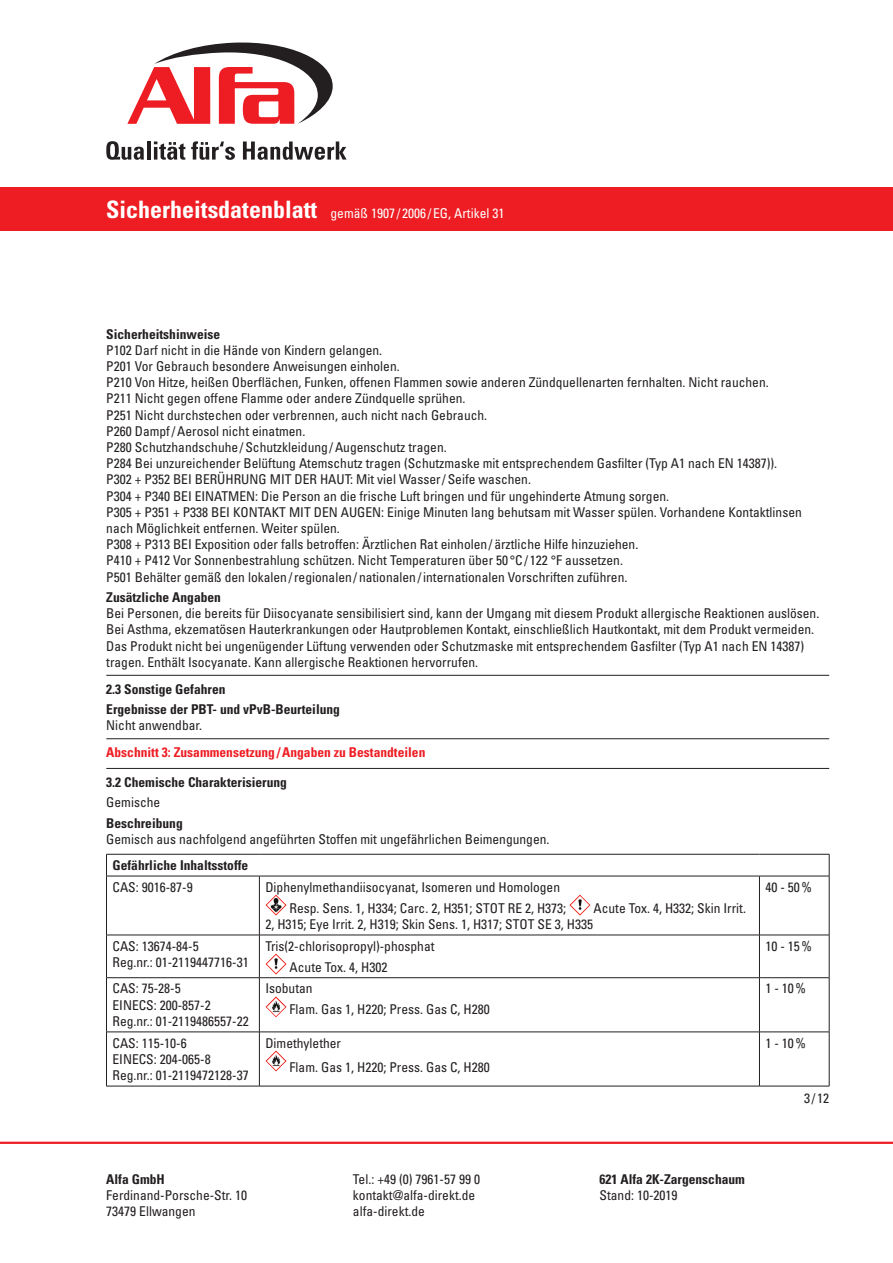
<style>
.page{position:relative;width:893px;height:1263px;background:#fff}
.page>*{position:absolute;margin:0;border:0;box-sizing:border-box;transform-origin:0 0}
.t1{font:condensed 13.5px/16.2px "Univers LT Std";color:#231f20}
.t2{font:700 condensed 13.5px/20.4px "Univers LT Std";color:#231f20}
.t3{font:700 condensed 13.5px "Univers LT Std";color:#ee1d23}
.t4{font:condensed 13.5px "Univers LT Std";color:#fff}
.s1{font-weight:700;font-size:24px}
</style>
<div class="page">
<hr style="left:0;top:1142px;width:893px;height:2px;background:#ee1d23">
<div style="left:0;top:187px;width:893px;height:44px;background:#ee1d23"></div>
<svg style="left:106px;top:141px;width:38px;height:19px"></svg>
<hr style="left:147px;top:141px;width:3px;height:19px;background:#231f20">
<svg style="left:154px;top:141px;width:31px;height:19px"></svg>
<svg style="left:191px;top:141px;width:44px;height:19px"></svg>
<svg style="left:243px;top:141px;width:104px;height:19px"></svg>
<svg style="left:127px;top:42px;width:206px;height:82px"></svg>
<hr style="left:106px;top:675px;width:723px;height:1px;background:#231f20">
<hr style="left:106px;top:738px;width:723px;height:1px;background:#231f20">
<hr style="left:106px;top:768px;width:723px;height:1px;background:#231f20">
<hr style="left:106px;top:854px;width:153px;height:1px;background:#231f20">
<svg style="left:106px;top:854px;width:1px;height:22px"></svg>
<hr style="left:259px;top:854px;width:500px;height:1px;background:#231f20">
<hr style="left:759px;top:854px;width:70px;height:1px;background:#231f20">
<svg style="left:829px;top:854px;width:1px;height:22px"></svg>
<hr style="left:106px;top:876px;width:153px;height:1px;background:#231f20">
<hr style="left:106px;top:876px;width:1px;height:59px;background:#231f20">
<hr style="left:259px;top:876px;width:500px;height:1px;background:#231f20">
<hr style="left:259px;top:876px;width:1px;height:59px;background:#231f20">
<hr style="left:759px;top:876px;width:70px;height:1px;background:#231f20">
<hr style="left:759px;top:876px;width:1px;height:59px;background:#231f20">
<hr style="left:829px;top:876px;width:1px;height:59px;background:#231f20">
<hr style="left:106px;top:935px;width:153px;height:1px;background:#231f20">
<hr style="left:106px;top:935px;width:1px;height:42px;background:#231f20">
<hr style="left:259px;top:935px;width:500px;height:1px;background:#231f20">
<hr style="left:259px;top:935px;width:1px;height:42px;background:#231f20">
<hr style="left:759px;top:935px;width:70px;height:1px;background:#231f20">
<hr style="left:759px;top:935px;width:1px;height:42px;background:#231f20">
<hr style="left:829px;top:935px;width:1px;height:42px;background:#231f20">
<hr style="left:106px;top:977px;width:153px;height:1px;background:#231f20">
<hr style="left:106px;top:978px;width:1px;height:54px;background:#231f20">
<hr style="left:259px;top:977px;width:500px;height:1px;background:#231f20">
<hr style="left:259px;top:978px;width:1px;height:54px;background:#231f20">
<hr style="left:759px;top:977px;width:70px;height:1px;background:#231f20">
<hr style="left:759px;top:978px;width:1px;height:54px;background:#231f20">
<hr style="left:829px;top:978px;width:1px;height:54px;background:#231f20">
<hr style="left:106px;top:1032px;width:153px;height:1px;background:#231f20">
<hr style="left:106px;top:1032px;width:1px;height:54px;background:#231f20">
<hr style="left:259px;top:1032px;width:500px;height:1px;background:#231f20">
<hr style="left:259px;top:1032px;width:1px;height:54px;background:#231f20">
<hr style="left:759px;top:1032px;width:70px;height:1px;background:#231f20">
<hr style="left:759px;top:1032px;width:1px;height:54px;background:#231f20">
<hr style="left:829px;top:1032px;width:1px;height:54px;background:#231f20">
<hr style="left:106px;top:1086px;width:153px;height:1px;background:#231f20">
<hr style="left:259px;top:1086px;width:500px;height:1px;background:#231f20">
<hr style="left:759px;top:1086px;width:70px;height:1px;background:#231f20">
<img style="left:265px;top:894px;width:22px;height:22px">
<img style="left:569px;top:894px;width:22px;height:22px">
<img style="left:265px;top:953px;width:22px;height:22px">
<img style="left:265px;top:996px;width:22px;height:21px">
<img style="left:265px;top:1050px;width:22px;height:22px">
<p class="t4" style="left:106px;top:205px;width:400px"><span class="s1">Sicherheitsdatenblatt</span> gemäß 1907 / 2006 /EG, Artikel 31</p>
<p class="t2" style="left:106px;top:323px;width:116px">Sicherheitshinweise</p>
<p class="t1" style="left:106px;top:342px;width:697px">P102 Darf nicht in die Hände von Kindern gelangen.<br>P201 Vor Gebrauch besondere Anweisungen einholen.<br>P210 Von Hitze, heißen Oberflächen, Funken, offenen Flammen sowie anderen Zündquellenarten fernhalten. Nicht rauchen.<br>P211 Nicht gegen offene Flamme oder andere Zündquelle sprühen.<br>P251 Nicht durchstechen oder verbrennen, auch nicht nach Gebrauch.<br>P260 Dampf/Aerosol nicht einatmen.<br>P280 Schutzhandschuhe /Schutzkleidung/Augenschutz tragen.<br>P284 Bei unzureichender Belüftung Atemschutz tragen (Schutzmaske mit entsprechendem Gasfilter (Typ A1 nach EN 14387)).<br>P302 + P352 BEI BERÜHRUNG MIT DER HAUT: Mit viel Wasser/Seife waschen.<br>P304 + P340 BEI EINATMEN: Die Person an die frische Luft bringen und für ungehinderte Atmung sorgen.<br>P305 + P351 + P338 BEI KONTAKT MIT DEN AUGEN: Einige Minuten lang behutsam mit Wasser spülen. Vorhandene Kontaktlinsen nach Möglichkeit entfernen. Weiter spülen.<br>P308 + P313 BEI Exposition oder falls betroffen: Ärztlichen Rat einholen/ärztliche Hilfe hinzuziehen.<br>P410 + P412 Vor Sonnenbestrahlung schützen. Nicht Temperaturen über 50 °C/ 122 °F aussetzen.<br>P501 Behälter gemäß den lokalen /regionalen /nationalen /internationalen Vorschriften zuführen.</p>
<p class="t2" style="left:106px;top:587px;width:116px">Zusätzliche Angaben</p>
<p class="t1" style="left:106px;top:605px;width:715px">Bei Personen, die bereits für Diisocyanate sensibilisiert sind, kann der Umgang mit diesem Produkt allergische Reaktionen auslösen.<br>Bei Asthma, ekzematösen Hauterkrankungen oder Hautproblemen Kontakt, einschließlich Hautkontakt, mit dem Produkt vermeiden.<br>Das Produkt nicht bei ungenügender Lüftung verwenden oder Schutzmaske mit entsprechendem Gasfilter (Typ A1 nach EN 14387) tragen. Enthält Isocyanate. Kann allergische Reaktionen hervorrufen.</p>
<p class="t2" style="left:106px;top:678px;width:235px">2.3 Sonstige Gefahren<br>Ergebnisse der PBT- und vPvB-Beurteilung</p>
<p class="t1" style="left:106px;top:717px;width:97px">Nicht anwendbar.</p>
<p class="t3" style="left:106px;top:744px;width:321px">Abschnitt 3: Zusammensetzung/Angaben zu Bestandteilen</p>
<p class="t2" style="left:106px;top:772px;width:182px">3.2 Chemische Charakterisierung</p>
<p class="t1" style="left:106px;top:794px;width:55px">Gemische</p>
<p class="t2" style="left:106px;top:812px;width:78px">Beschreibung</p>
<p class="t1" style="left:106px;top:831px;width:445px">Gemisch aus nachfolgend angeführten Stoffen mit ungefährlichen Beimengungen.</p>
<p class="t2" style="left:112px;top:855px;width:137px">Gefährliche Inhaltsstoffe</p>
<p class="t1" style="left:112px;top:879px;width:82px">CAS: 9016-87-9</p>
<p class="t1" style="left:290px;top:876px;width:278px;line-height:21px;text-indent:-24px">Diphenylmethandiisocyanat, Isomeren und Homologen<br>Resp. Sens. 1, H334; Carc. 2, H351; STOT RE 2, H373;</p>
<p class="t1" style="left:765px;top:879px;width:48px">40 - 50%</p>
<p class="t1" style="left:594px;top:900px;width:154px">Acute Tox. 4, H332; Skin Irrit.</p>
<p class="t1" style="left:265px;top:916px;width:329px">2, H315; Eye Irrit. 2, H319; Skin Sens. 1, H317; STOT SE 3, H335</p>
<p class="t1" style="left:112px;top:938px;width:138px">CAS: 13674-84-5<br>Reg.nr.: 01-2119447716-31</p>
<p class="t1" style="left:290px;top:935px;width:146px;line-height:21px;text-indent:-24px">Tris(2-chlorisopropyl)-phosphat<br>Acute Tox. 4, H302</p>
<p class="t1" style="left:765px;top:938px;width:48px">10 - 15%</p>
<p class="t1" style="left:112px;top:980px;width:138px">CAS: 75-28-5<br>EINECS: 200-857-2<br>Reg.nr.: 01-2119486557-22</p>
<p class="t1" style="left:290px;top:978px;width:202px;line-height:21px;text-indent:-24px">Isobutan<br>Flam. Gas 1, H220; Press. Gas C, H280</p>
<p class="t1" style="left:765px;top:980px;width:42px">1 - 10%</p>
<p class="t1" style="left:112px;top:1034px;width:138px">CAS: 115-10-6<br>EINECS: 204-065-8<br>Reg.nr.: 01-2119472128-37</p>
<p class="t1" style="left:290px;top:1031px;width:202px;line-height:24px;text-indent:-24px">Dimethylether<br>Flam. Gas 1, H220; Press. Gas C, H280</p>
<p class="t1" style="left:765px;top:1034px;width:42px">1 - 10%</p>
<p class="t2" style="left:106px;top:1169px;width:60px">Alfa GmbH</p>
<p class="t1" style="left:106px;top:1187px;width:142px">Ferdinand-Porsche-Str. 10<br>73479 Ellwangen</p>
<p class="t1" style="left:353px;top:1171px;width:129px">Tel.: +49 (0) 7961-57 99 0 kontakt@alfa-direkt.de alfa-direkt.de</p>
<p class="t2" style="left:600px;top:1169px;width:147px">621 Alfa 2K-Zargenschaum</p>
<p class="t1" style="left:600px;top:1187px;width:79px">Stand: 10-2019</p>
<p class="t1" style="left:804px;top:1090px;width:27px">3/12</p>
</div>
